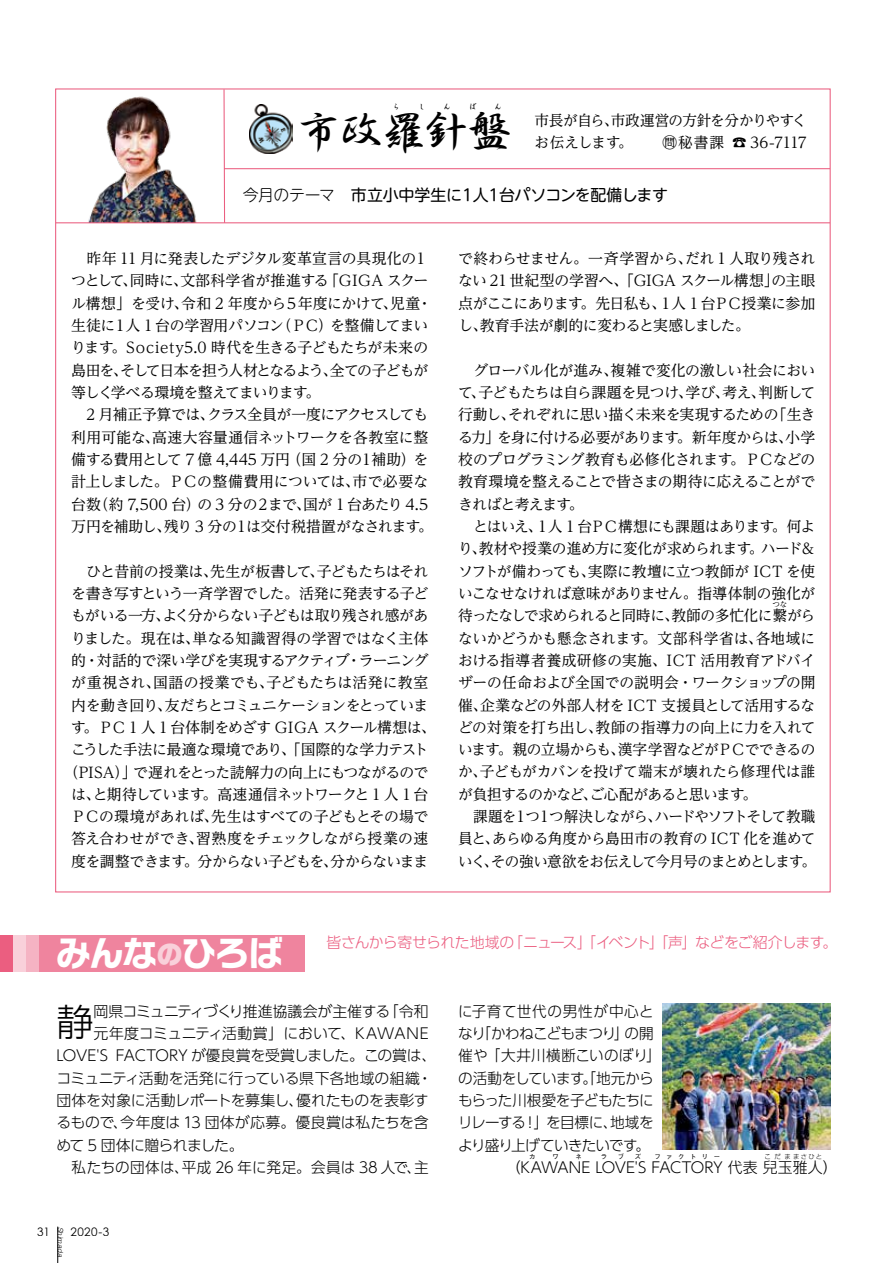
<style>
.page{position:relative;width:893px;height:1263px;background:#fff}
.page>*{position:absolute;margin:0;border:0;box-sizing:border-box;transform-origin:0 0}
.t1{font:42.45px "DFSN Gyo Sho W5 MP RKSJ H";color:#000}
.t2{font:300 37.2px "UD Shin Go Pro";color:#000}
.t3{font:700 34.05px "Typelabo N Std";letter-spacing:-.02em;color:#fff}
.t4{font:15.9px "UD Shin M Go Pro";letter-spacing:-.03em;color:#000}
.t5{font:14.85px/22.4px "UD Reimin Pro";letter-spacing:-.035em;color:#000;text-align:justify}
.t6{font:300 14.85px "UD Shin Go Pro";letter-spacing:-.02em;color:#000}
.t7{font:300 14.85px "UD Shin Go Pro";letter-spacing:-.055em;color:#000}
.t8{font:300 14.85px "UD Shin Go Pro";color:#000}
.t9{font:300 14.85px "UD Shin Go Pro";letter-spacing:-.035em;color:#eb5e80}
.t10{font:14.85px "UD Reimin Pro";letter-spacing:.005em;color:#000}
.t11{font:300 14.85px "UD Shin Go Pro";letter-spacing:-.045em;color:#000}
.t12{font:300 14.85px "UD Shin Go Pro";letter-spacing:.02em;color:#000}
.t13{font:300 14.85px "UD Shin Go Pro";letter-spacing:.04em;color:#000}
.t14{font:300 14.85px "UD Shin Go Pro";letter-spacing:-.04em;color:#000}
.t15{font:11.7px "Century Gothic";letter-spacing:.03em;color:#000}
.t16{font:8.55px "DFSN Gyo Sho W5 MP RKSJ H";color:#000}
.t17{font:italic 300 7.5px "Helvetica";color:#000}
.t18{font:7.5px "UD Reimin Pro";color:#000}
.t19{font:300 6.45px "UD Shin Go Pro";letter-spacing:.56em;color:#000}
.t20{font:300 6.45px "UD Shin Go Pro";letter-spacing:.275em;color:#000}
.s1{font-weight:300}
.s2{font-weight:900;font-size:25.5px;color:#f9d0da}
</style>
<div class="page">
<img style="left:88px;top:97px;width:109px;height:125px">
<hr style="left:56px;top:222px;width:774px;height:1px;background:#eb5e80">
<hr style="left:224px;top:168px;width:606px;height:1px;background:#eb5e80">
<svg style="left:223px;top:88px;width:3px;height:136px"></svg>
<img style="left:249px;top:104px;width:43px;height:49px">
<div style="left:0;top:935px;width:305px;height:37px;background:#ef849e"></div>
<div style="left:0;top:935px;width:13px;height:37px;background:#eb5e80"></div>
<div style="left:13px;top:935px;width:13px;height:37px;background:#f9d0da"></div>
<div style="left:26px;top:935px;width:12px;height:37px;background:#f5b3c3"></div>
<img style="left:662px;top:1003px;width:168px;height:146px">
<hr style="left:57px;top:1226px;width:1px;height:37px;background:#000">
<p class="t16" style="left:392px;top:102px;width:10px">ら</p>
<p class="t16" style="left:418px;top:102px;width:10px">し</p>
<p class="t16" style="left:443px;top:102px;width:10px">ん</p>
<p class="t16" style="left:469px;top:102px;width:10px">ば</p>
<p class="t16" style="left:494px;top:102px;width:10px">ん</p>
<h1 class="t1" style="left:299px;top:111px;width:214px">市政羅針盤</h1>
<p class="t5" style="left:535px;top:109px;width:274px">市長が自ら、市政運営の方針を分かりやすく</p>
<p class="t10" style="left:535px;top:131px;width:274px">お伝えします。　　問秘書課 ☎ 36-7117</p>
<p class="t4" style="left:243px;top:182px;width:427px"><span class="s1">今月のテーマ　</span>市立小中学生に１人１台パソコンを配備します</p>
<p class="t5" style="left:71px;top:247px;width:363px;text-align:left">　昨年 11 月に発表したデジタル変革宣言の具現化の１つとして、同時に、文部科学省が推進する「GIGA スクール構想」を受け、令和 2 年度から５年度にかけて、児童・生徒に１人 1 台の学習用パソコン（ＰＣ）を整備してまいります。Society5.0 時代を生きる子どもたちが未来の島田を、そして日本を担う人材となるよう、全ての子どもが等しく学べる環境を整えてまいります。<br>　2 月補正予算では、クラス全員が一度にアクセスしても利用可能な、高速大容量通信ネットワークを各教室に整備する費用として 7 億 4,445 万円（国 2 分の１補助）を計上しました。ＰＣの整備費用については、市で必要な台数（約 7,500 台）の 3 分の２まで、国が 1 台あたり 4.5万円を補助し、残り 3 分の１は交付税措置がなされます。</p>
<p class="t5" style="left:64px;top:559px;width:373px;text-align:center">　ひと昔前の授業は、先生が板書して、子どもたちはそれを書き写すという一斉学習でした。活発に発表する子どもがいる一方、よく分からない子どもは取り残され感がありました。現在は、単なる知識習得の学習ではなく主体的・対話的で深い学びを実現するアクティブ・ラーニングが重視され、国語の授業でも、子どもたちは活発に教室内を動き回り、友だちとコミュニケーションをとっています。ＰＣ1 人 1 台体制をめざす GIGA スクール構想は、こうした手法に最適な環境であり、「国際的な学力テスト（PISA）」で遅れをとった読解力の向上にもつながるのでは、と期待しています。高速通信ネットワークと 1 人 1 台<br>ＰＣの環境があれば、先生はすべての子どもとその場で答え合わせができ、習熟度をチェックしながら授業の速度を調整できます。分からない子どもを、分からないまま</p>
<p class="t5" style="left:458px;top:247px;width:359px">で終わらせません。一斉学習から、だれ 1 人取り残されない 21 世紀型の学習へ、「GIGA スクール構想」の主眼点がここにあります。先日私も、１人 1 台ＰＣ授業に参加し、教育手法が劇的に変わると実感しました。</p>
<p class="t5" style="left:458px;top:358px;width:359px">　グローバル化が進み、複雑で変化の激しい社会において、子どもたちは自ら課題を見つけ、学び、考え、判断して行動し、それぞれに思い描く未来を実現するための「生きる力」を身に付ける必要があります。新年度からは、小学校のプログラミング教育も必修化されます。ＰＣなどの教育環境を整えることで皆さまの期待に応えることができればと考えます。</p>
<p class="t5" style="left:458px;top:515px;width:359px;text-indent:15px">とはいえ、１人 1 台ＰＣ構想にも課題はあります。何より、教材や授業の進め方に変化が求められます。ハード＆ソフトが備わっても、実際に教壇に立つ教師が ICT を使いこなせなければ意味がありません。指導体制の強化が待ったなしで求められると同時に、教師の多忙化に繋がら</p>
<p class="t18" style="left:772px;top:598px;width:16px">つな</p>
<p class="t5" style="left:458px;top:626px;width:359px">ないかどうかも懸念されます。文部科学省は、各地域における指導者養成研修の実施、ICT 活用教育アドバイザーの任命および全国での説明会・ワークショップの開催、企業などの外部人材を ICT 支援員として活用するなどの対策を打ち出し、教師の指導力の向上に力を入れています。親の立場からも、漢字学習などがＰＣでできるのか、子どもがカバンを投げて端末が壊れたら修理代は誰が負担するのかなど、ご心配があると思います。</p>
<p class="t5" style="left:458px;top:805px;width:359px;text-indent:15px">課題を１つ１つ解決しながら、ハードやソフトそして教職員と、あらゆる角度から島田市の教育の ICT 化を進めていく、その強い意欲をお伝えして今月号のまとめとします。</p>
<h3 class="t3" style="left:56px;top:928px;width:227px">みんな<span class="s2">の</span>ひろば</h3>
<p class="t9" style="left:326px;top:930px;width:512px">皆さんから寄せられた地域の「ニュース」「イベント」「声」などをご紹介します。</p>
<h2 class="t2" style="left:56px;top:992px;width:39px">静</h2>
<p class="t7" style="left:94px;top:999px;width:337px">岡県コミュニティづくり推進協議会が主催する「令和</p>
<p class="t6" style="left:94px;top:1021px;width:337px">元年度コミュニティ活動賞」において、KAWANE</p>
<p class="t6" style="left:56px;top:1044px;width:381px">LOVE'S FACTORY が優良賞を受賞しました。この賞は、</p>
<p class="t6" style="left:56px;top:1066px;width:378px">コミュニティ活動を活発に行っている県下各地域の組織・</p>
<p class="t6" style="left:56px;top:1088px;width:374px">団体を対象に活動レポートを募集し、優れたものを表彰す</p>
<p class="t8" style="left:56px;top:1111px;width:374px">るもので、今年度は 13 団体が応募。優良賞は私たちを含</p>
<p class="t14" style="left:56px;top:1133px;width:189px">めて 5 団体に贈られました。</p>
<p class="t8" style="left:72px;top:1155px;width:359px">私たちの団体は、平成 26 年に発足。会員は 38 人で、主</p>
<p class="t15" style="left:37px;top:1224px;width:14px">31</p>
<p class="t15" style="left:71px;top:1224px;width:40px">2020-3</p>
<p class="t17" style="left:67px;top:1227px;width:32px;rotate:90deg">Shimada</p>
<p class="t13" style="left:458px;top:999px;width:197px">に子育て世代の男性が中心と</p>
<p class="t11" style="left:458px;top:1021px;width:197px">なり「かわねこどもまつり」の開</p>
<p class="t12" style="left:458px;top:1044px;width:204px">催や「大井川横断こいのぼり」</p>
<p class="t6" style="left:458px;top:1066px;width:197px">の活動をしています。「地元から</p>
<p class="t7" style="left:458px;top:1088px;width:197px">もらった川根愛を子どもたちに</p>
<p class="t6" style="left:458px;top:1111px;width:197px">リレーする！」を目標に、地域を</p>
<p class="t7" style="left:458px;top:1133px;width:193px">より盛り上げていきたいです。</p>
<p class="t6" style="left:506px;top:1155px;width:333px">（KAWANE LOVE'S FACTORY 代表 兒玉雅人）</p>
<p class="t19" style="left:529px;top:1151px;width:8px">カ</p>
<p class="t19" style="left:552px;top:1151px;width:8px">ワ</p>
<p class="t19" style="left:576px;top:1151px;width:8px">ネ</p>
<p class="t19" style="left:601px;top:1151px;width:8px">ラ</p>
<p class="t19" style="left:618px;top:1151px;width:8px">ブ</p>
<p class="t19" style="left:635px;top:1151px;width:8px">ズ</p>
<p class="t19" style="left:654px;top:1151px;width:67px">ファクトリー</p>
<p class="t20" style="left:765px;top:1151px;width:59px">こだままさひと</p>
</div>
